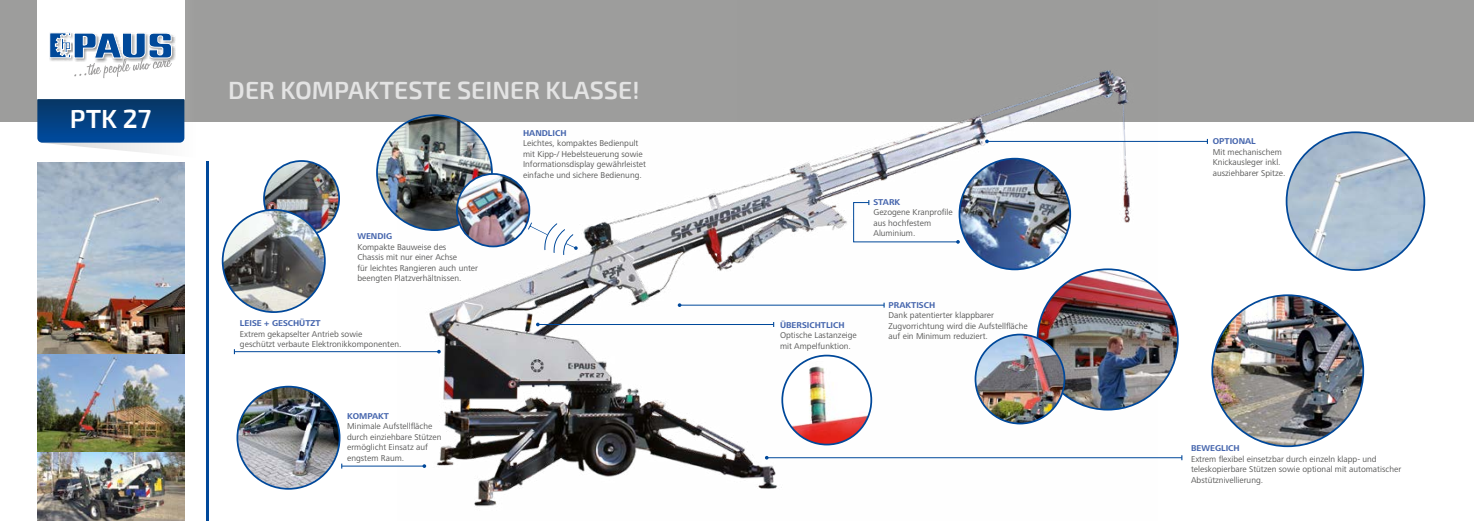
<style>
.page{position:relative;width:1474px;height:521px;background:#fff}
.page>*{position:absolute;margin:0;border:0;box-sizing:border-box;transform-origin:0 0}
.t1{font:600 26.25px "Exo 2";color:#fff}
.t2{font:600 24.94px "Exo 2";color:#e3e3e3}
.t3{font:8.75px/10.5px "Frutiger Next LT";color:#575756}
.t4{font:700 8.75px "Frutiger Next LT";color:#4565ad}
</style>
<div class="page">
<div style="left:737px;top:0;width:736px;height:122px;background:#9d9d9c"></div>
<img style="left:397px;top:70px;width:760px;height:437px">
<img style="left:1037px;top:269px;width:140px;height:141px;border-radius:70px">
<div style="left:0;top:0;width:737px;height:122px;background:#9d9d9c"></div>
<svg style="left:37px;top:0;width:148px;height:154px;background:#a1b8d0"></svg>
<img style="left:237px;top:387px;width:102px;height:102px;border-radius:51px">
<div style="left:236px;top:386px;width:104px;height:104px;border:2px solid #00489a;border-radius:50%"></div>
<hr style="left:342px;top:466px;width:82px;height:1px;background:#00489a">
<svg style="left:422px;top:464px;width:4px;height:4px"></svg>
<img style="left:782px;top:355px;width:89px;height:89px;border-radius:44px">
<div style="left:781px;top:355px;width:91px;height:90px;border:2px solid #00489a;border-radius:50%"></div>
<img style="left:37px;top:162px;width:147px;height:359px">
<hr style="left:206px;top:162px;width:2px;height:359px;background:#00489a">
<hr style="left:234px;top:351px;width:205px;height:1px;background:#00489a">
<hr style="left:538px;top:324px;width:235px;height:1px;background:#00489a">
<hr style="left:679px;top:305px;width:205px;height:1px;background:#00489a">
<svg style="left:677px;top:303px;width:4px;height:4px"></svg>
<svg style="left:528px;top:222px;width:49px;height:33px"></svg>
<img style="left:264px;top:161px;width:75px;height:75px;border-radius:38px">
<div style="left:263px;top:160px;width:77px;height:77px;border:2px solid #00489a;border-radius:50%"></div>
<img style="left:223px;top:210px;width:102px;height:102px;border-radius:51px">
<div style="left:222px;top:209px;width:104px;height:104px;border:2px solid #00489a;border-radius:50%"></div>
<img style="left:377px;top:115px;width:115px;height:115px;border-radius:57px">
<img style="left:457px;top:174px;width:72px;height:72px;border-radius:36px">
<div style="left:456px;top:173px;width:74px;height:74px;border:2px solid #00489a;border-radius:50%"></div>
<hr style="left:766px;top:457px;width:415px;height:1px;background:#00489a">
<hr style="left:987px;top:141px;width:220px;height:1px;background:#00489a">
<svg style="left:853px;top:200px;width:106px;height:44px"></svg>
<img style="left:975px;top:334px;width:89px;height:89px;border-radius:44px">
<div style="left:974px;top:334px;width:91px;height:90px;border:2px solid #00489a;border-radius:50%"></div>
<img style="left:1212px;top:295px;width:151px;height:151px;border-radius:75px">
<img style="left:1286px;top:132px;width:138px;height:138px;border-radius:69px">
<img style="left:959px;top:159px;width:111px;height:110px;border-radius:55px">
<div style="left:958px;top:158px;width:113px;height:112px;border:2px solid #00489a;border-radius:50%"></div>
<h1 class="t1" style="left:70px;top:103px;width:83px">PTK 27</h1>
<h2 class="t2" style="left:228px;top:75px;width:413px">DER KOMPAKTESTE SEINER KLASSE!</h2>
<p class="t4" style="left:357px;top:231px;width:36px">WENDIG</p>
<p class="t3" style="left:357px;top:242px;width:122px">Kompakte Bauweise des<br>Chassis mit nur einer Achse<br>für leichtes Rangieren auch unter beengten Platzverhältnissen.</p>
<p class="t4" style="left:240px;top:318px;width:82px">LEISE + GESCHÜTZT</p>
<p class="t3" style="left:240px;top:328px;width:163px">Extrem gekapselter Antrieb sowie<br>geschützt verbaute Elektronikkomponenten.</p>
<p class="t4" style="left:347px;top:411px;width:43px">KOMPAKT</p>
<p class="t3" style="left:347px;top:421px;width:96px">Minimale Aufstellfläche durch einziehbare Stützen ermöglicht Einsatz auf engstem Raum.</p>
<p class="t4" style="left:523px;top:128px;width:45px">HANDLICH</p>
<p class="t3" style="left:523px;top:138px;width:124px">Leichtes, kompaktes Bedienpult mit Kipp-/ Hebelsteuerung sowie Informationsdisplay gewährleistet einfache und sichere Bedienung.</p>
<p class="t4" style="left:873px;top:197px;width:28px">STARK</p>
<p class="t3" style="left:873px;top:207px;width:81px">Gezogene Kranprofile aus hochfestem<br>Aluminium.</p>
<p class="t4" style="left:780px;top:320px;width:66px">ÜBERSICHTLICH</p>
<p class="t3" style="left:780px;top:330px;width:78px">Optische Lastanzeige mit Ampelfunktion.</p>
<p class="t4" style="left:888px;top:300px;width:48px">PRAKTISCH</p>
<p class="t3" style="left:888px;top:310px;width:141px">Dank patentierter klappbarer<br>Zugvorrichtung wird die Aufstellfläche auf ein Minimum reduziert.</p>
<p class="t4" style="left:1212px;top:137px;width:45px">OPTIONAL</p>
<p class="t3" style="left:1212px;top:147px;width:74px">Mit mechanischem<br>Knickausleger inkl. ausziehbarer Spitze.</p>
<p class="t4" style="left:1191px;top:443px;width:50px">BEWEGLICH</p>
<p class="t3" style="left:1191px;top:453px;width:212px">Extrem flexibel einsetzbar durch einzeln klapp- und teleskopierbare Stützen sowie optional mit automatischer<br>Abstütznivellierung.</p>
</div>
